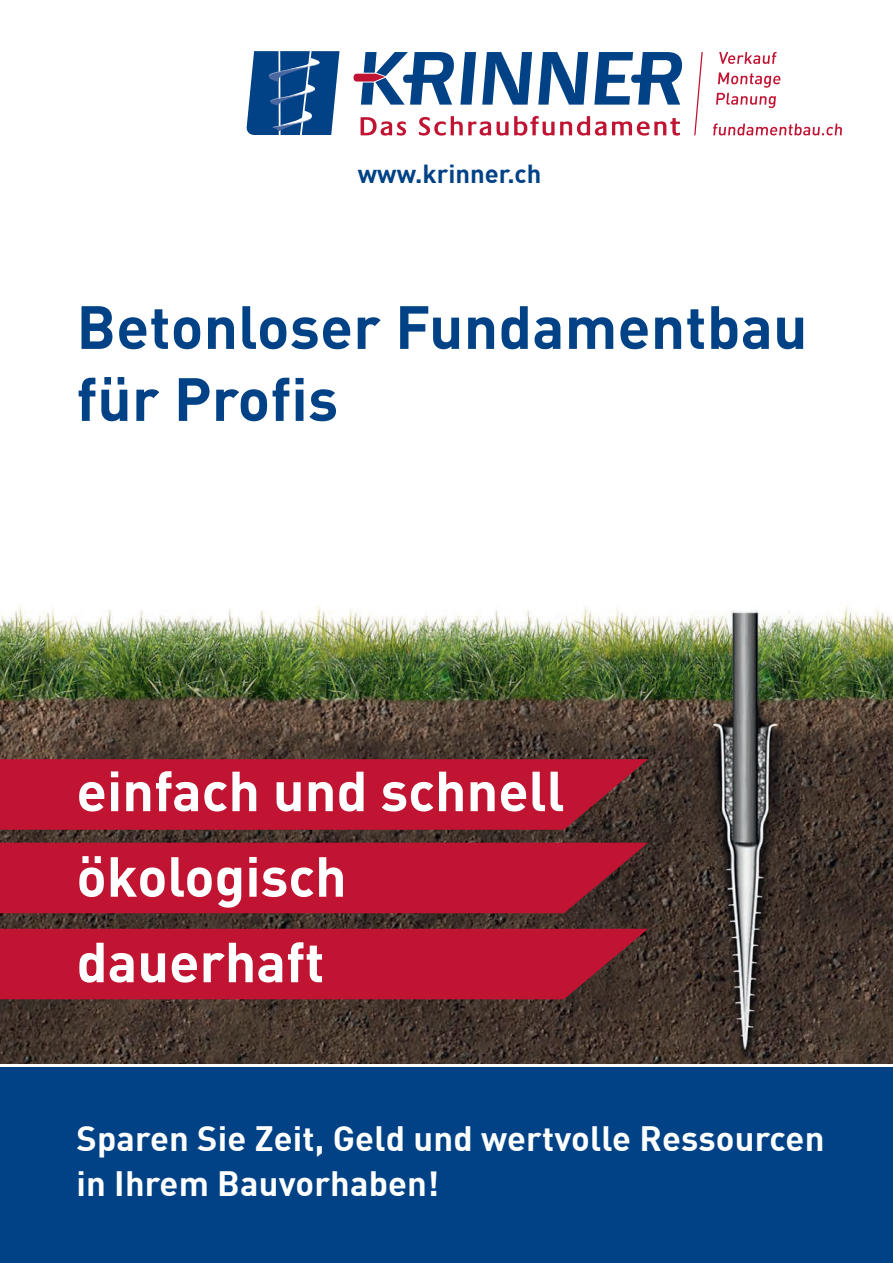
<style>
.page{position:relative;width:893px;height:1263px;background:#fff}
.page>*{position:absolute;margin:0;border:0;box-sizing:border-box;transform-origin:0 0}
.t1{font:700 60px/72px "DIN";letter-spacing:.005em;color:#014286}
.t2{font:700 55.5px/85.5px "DIN";color:#fff}
.t3{font:700 34.5px/45px "DIN";letter-spacing:.005em;color:#fff}
.t4{font:700 25.65px "DIN";color:#014286}
</style>
<div class="page">
<img style="left:0;top:606px;width:893px;height:457px">
<svg style="left:0;top:759px;width:648px;height:71px;background:#b61631"></svg>
<div style="left:0;top:843px;width:648px;height:70px;background:#c01432"></div>
<div style="left:0;top:929px;width:648px;height:70px;background:#c01432"></div>
<div style="left:0;top:1067px;width:893px;height:196px;background:#014286"></div>
<svg style="left:361px;top:116px;width:319px;height:20px"></svg>
<svg style="left:482px;top:52px;width:50px;height:53px"></svg>
<svg style="left:538px;top:52px;width:50px;height:53px"></svg>
<svg style="left:594px;top:52px;width:89px;height:53px"></svg>
<svg style="left:354px;top:52px;width:122px;height:53px"></svg>
<svg style="left:246px;top:51px;width:93px;height:84px;background:#2b6099"></svg>
<svg style="left:719px;top:52px;width:58px;height:12px"></svg>
<svg style="left:713px;top:123px;width:129px;height:12px"></svg>
<svg style="left:716px;top:72px;width:64px;height:36px"></svg>
<svg style="left:694px;top:52px;width:9px;height:83px"></svg>
<p class="t4" style="left:358px;top:157px;width:185px">www.krinner.ch</p>
<h1 class="t1" style="left:77px;top:289px;width:732px">Betonloser Fundamentbau für Profis</h1>
<h2 class="t2" style="left:77px;top:746px;width:490px">einfach und schnell ökologisch dauerhaft</h2>
<p class="t3" style="left:77px;top:1115px;width:749px">Sparen Sie Zeit, Geld und wertvolle Ressourcen in Ihrem Bauvorhaben!</p>
</div>
